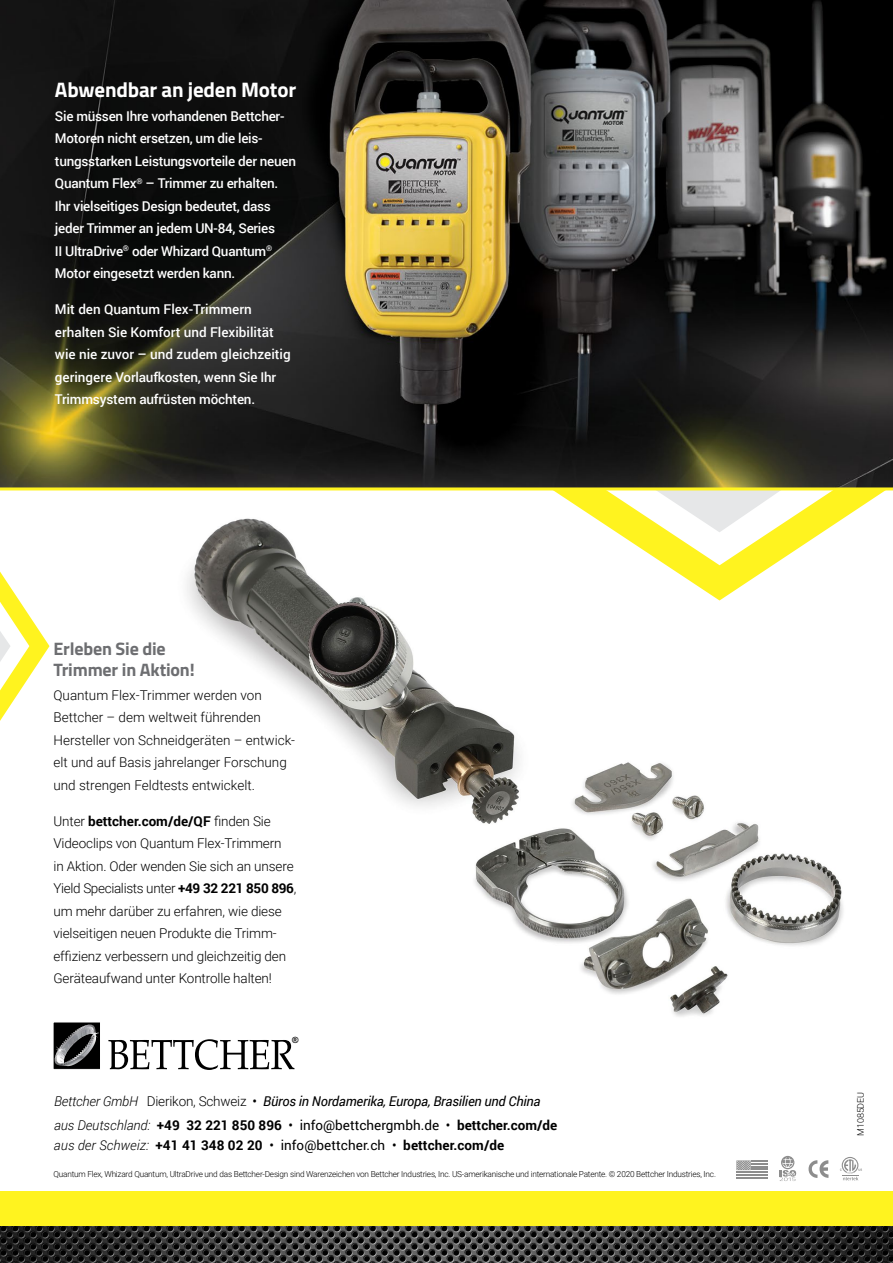
<style>
.page{position:relative;width:893px;height:1263px;background:#fff}
.page>*{position:absolute;margin:0;border:0;box-sizing:border-box;transform-origin:0 0}
.t1{font:700 21px "Titillium";letter-spacing:-.01em;color:#fff}
.t2{font:700 18px/21px "Titillium";letter-spacing:-.01em;color:#6d6e71}
.t3{font:300 13.5px/22.5px "Roboto";letter-spacing:-.01em;color:#000}
.t4{font:500 13.5px/22.5px "Roboto";letter-spacing:-.02em;color:#fff}
.t5{font:500 13.5px/22.5px "Roboto";color:#fff}
.t6{font:italic 13.5px/24px "Roboto";letter-spacing:-.015em;color:#000}
.t7{font:700 13.5px "Roboto";letter-spacing:.005em;color:#000}
.t8{font:300 9px "Roboto";letter-spacing:-.01em;color:#000}
.t9{font:700 8.7px "Arial";color:#000}
.t10{font:300 8.25px "Roboto";letter-spacing:-.025em;color:#000}
.s1{font-weight:700}
.s2{font-weight:300}
.s3{font-weight:300;font-style:normal}
.s4{font-style:normal}
.s5{font-weight:700;font-style:normal}
.s6{font-weight:300;font-style:italic}
.s7{font-weight:400}
</style>
<div class="page">
<img style="left:187px;top:518px;width:656px;height:552px">
<img style="left:0;top:0;width:893px;height:487px">
<svg style="left:108px;top:1039px;width:186px;height:31px"></svg>
<svg style="left:55px;top:1023px;width:44px;height:45px;background:#3f3f40"></svg>
<div style="left:53px;top:1021px;width:48px;height:49px;border:1px solid #fdfdfd"></div>
<img style="left:75px;top:1024px;width:15px;height:7px">
<svg style="left:780px;top:1156px;width:16px;height:25px"></svg>
<svg style="left:808px;top:1160px;width:20px;height:18px"></svg>
<svg style="left:840px;top:1157px;width:22px;height:23px"></svg>
<hr style="left:736px;top:1171px;width:31px;height:2px;background:#000">
<hr style="left:736px;top:1174px;width:31px;height:2px;background:#000">
<hr style="left:736px;top:1177px;width:31px;height:1px;background:#000">
<svg style="left:736px;top:1160px;width:31px;height:10px"></svg>
<svg style="left:0;top:571px;width:50px;height:150px"></svg>
<svg style="left:552px;top:490px;width:335px;height:110px"></svg>
<hr style="left:0;top:487px;width:893px;height:3px;background:#fff31f">
<div style="left:0;top:1191px;width:893px;height:40px;background:#fff31f"></div>
<img style="left:0;top:1227px;width:893px;height:36px">
<h1 class="t1" style="left:55px;top:73px;width:243px">Abwendbar an jeden Motor</h1>
<p class="t4" style="left:55px;top:104px;width:243px">Sie müssen Ihre vorhandenen Bettcher-Motoren nicht ersetzen, um die leis&shy;tungsstarken Leistungsvorteile der neuen Quantum Flex<sup>®</sup> – Trimmer zu erhalten.<br>Ihr vielseitiges Design bedeutet, dass jeder Trimmer an jedem UN-84, Series<br>II UltraDrive<sup>®</sup> oder Whizard Quantum<sup>® </sup>Motor eingesetzt werden kann.</p>
<p class="t5" style="left:55px;top:298px;width:237px">Mit den Quantum Flex-Trimmern erhalten Sie Komfort und Flexibilität wie nie zuvor – und zudem gleichzeitig geringere Vorlaufkosten, wenn Sie Ihr Trimmsystem aufrüsten möchten.</p>
<h2 class="t2" style="left:53px;top:637px;width:143px">Erleben Sie die<br>Trimmer in Aktion!</h2>
<p class="t3" style="left:53px;top:683px;width:243px">Quantum Flex-Trimmer werden von Bettcher – dem weltweit führenden Hersteller von Schneidgeräten – entwick&shy;elt und auf Basis jahrelanger Forschung und strengen Feldtests entwickelt.</p>
<p class="t3" style="left:53px;top:809px;width:244px">Unter <span class="s1">bettcher.com/de/QF</span> finden Sie Videoclips von Quantum Flex-Trimmern<br>in Aktion. Oder wenden Sie sich an unsere Yield Specialists unter <span class="s1">+49 32 221 850 896</span>, um mehr darüber zu erfahren, wie diese vielseitigen neuen Produkte die Trimm&shy;effizienz verbessern und gleichzeitig den Geräteaufwand unter Kontrolle halten!</p>
<p class="t9" style="left:292px;top:1033px;width:8px">®</p>
<p class="t6" style="left:54px;top:1089px;width:505px"><span class="s2">Bettcher GmbH</span> <span class="s3">Dierikon, Schweiz</span> <span class="s4">•</span> Büros in Nordamerika, Europa, Brasilien und China <span class="s2">aus Deutschland:</span> <span class="s5">+49 32 221 850 896</span> <span class="s4">• info@bettchergmbh.de •</span> <span class="s5">bettcher.com/de</span></p>
<p class="t7" style="left:54px;top:1135px;width:452px"><span class="s6">aus der Schweiz:</span> +41 41 348 02 20 <span class="s7">• info@bettcher.ch •</span> bettcher.com/de</p>
<p class="t10" style="left:53px;top:1168px;width:664px">Quantum Flex, Whizard Quantum, UltraDrive und das Bettcher-Design sind Warenzeichen von Bettcher Industries, Inc. US-amerikanische und internationale Patente. © 2020 Bettcher Industries, Inc.</p>
<p class="t8" style="left:854px;top:1136px;width:46px;rotate:-90deg">M1085DEU</p>
</div>
